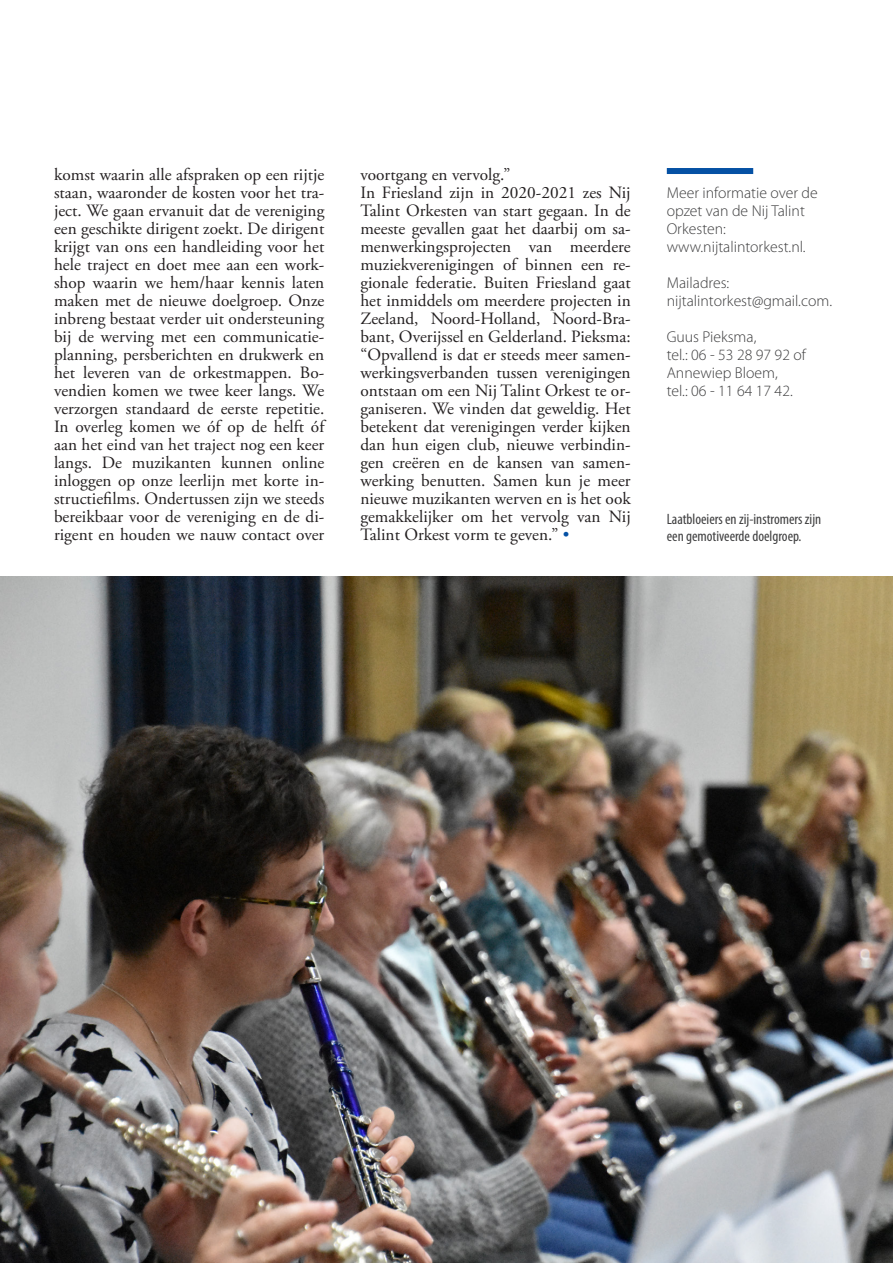
<style>
.page{position:relative;width:893px;height:1263px;background:#fff}
.page>*{position:absolute;margin:0;border:0;box-sizing:border-box;transform-origin:0 0}
.t1{font:17.25px/18px "Adobe Garamond Pro";color:#231f20;text-align:justify}
.Kader_tekst{font:300 15.75px/18px "Myriad Pro";color:#3e3e3f}
.Foto_bijschrift{font:condensed 15px/16.5px "Myriad Pro";color:#3e3e3f}
.s1{color:#0551a4}
</style>
<div class="page">
<img style="left:1px;top:576px;width:892px;height:687px">
<div style="left:667px;top:168px;width:86px;height:6px;background:#0551a4"></div>
<p class="t1" style="left:54px;top:166px;width:272px">komst waarin alle afspraken op een rijtje staan, waaronder de kosten voor het tra&shy;ject. We gaan ervanuit dat de vereniging een geschikte dirigent zoekt. De dirigent krijgt van ons een handleiding voor het hele traject en doet mee aan een work&shy;shop waarin we hem/haar kennis laten maken met de nieuwe doelgroep. Onze inbreng bestaat verder uit ondersteuning bij de werving met een communicatie&shy;planning, persberichten en drukwerk en het leveren van de orkestmappen. Bo&shy;vendien komen we twee keer langs. We verzorgen standaard de eerste repetitie.<br>In overleg komen we óf op de helft óf aan het eind van het traject nog een keer langs. De muzikanten kunnen online inloggen op onze leerlijn met korte in&shy;structiefilms. Ondertussen zijn we steeds bereikbaar voor de vereniging en de di&shy;rigent en houden we nauw contact over</p>
<p class="t1" style="left:360px;top:166px;width:152px">voortgang en vervolg.”</p>
<p class="t1" style="left:360px;top:184px;width:272px">In Friesland zijn in 2020-2021 zes Nij Talint Orkesten van start gegaan. In de meeste gevallen gaat het daarbij om sa&shy;menwerkingsprojecten van meerdere muziekverenigingen of binnen een re&shy;gionale federatie. Buiten Friesland gaat het inmiddels om meerdere projecten in Zeeland, Noord-Holland, Noord-Bra&shy;bant, Overijssel en Gelderland. Pieksma: “Opvallend is dat er steeds meer samen&shy;werkingsverbanden tussen verenigingen ontstaan om een Nij Talint Orkest te or&shy;ganiseren. We vinden dat geweldig. Het betekent dat verenigingen verder kijken dan hun eigen club, nieuwe verbindin&shy;gen creëren en de kansen van samen&shy;werking benutten. Samen kun je meer nieuwe muzikanten werven en is het ook gemakkelijker om het vervolg van Nij Talint Orkest vorm te geven.” <span class="s1">•</span></p>
<p class="Kader_tekst" style="left:667px;top:183px;width:153px">Meer informatie over de opzet van de Nij Talint<br>Orkesten:</p>
<p class="Kader_tekst" style="left:667px;top:237px;width:140px">www.nijtalintorkest.nl.</p>
<p class="Kader_tekst" style="left:667px;top:273px;width:64px">Mailadres:</p>
<p class="Kader_tekst" style="left:667px;top:291px;width:167px">nijtalintorkest@gmail.com.</p>
<p class="Kader_tekst" style="left:667px;top:327px;width:91px">Guus Pieksma,</p>
<p class="Kader_tekst" style="left:667px;top:345px;width:141px">tel.: 06 - 53 28 97 92 of</p>
<p class="Kader_tekst" style="left:667px;top:363px;width:113px">Annewiep Bloem,</p>
<p class="Kader_tekst" style="left:667px;top:381px;width:128px">tel.: 06 - 11 64 17 42.</p>
<p class="Foto_bijschrift" style="left:667px;top:511px;width:156px">Laatbloeiers en zij-instromers zijn een gemotiveerde doelgroep.</p>
</div>
